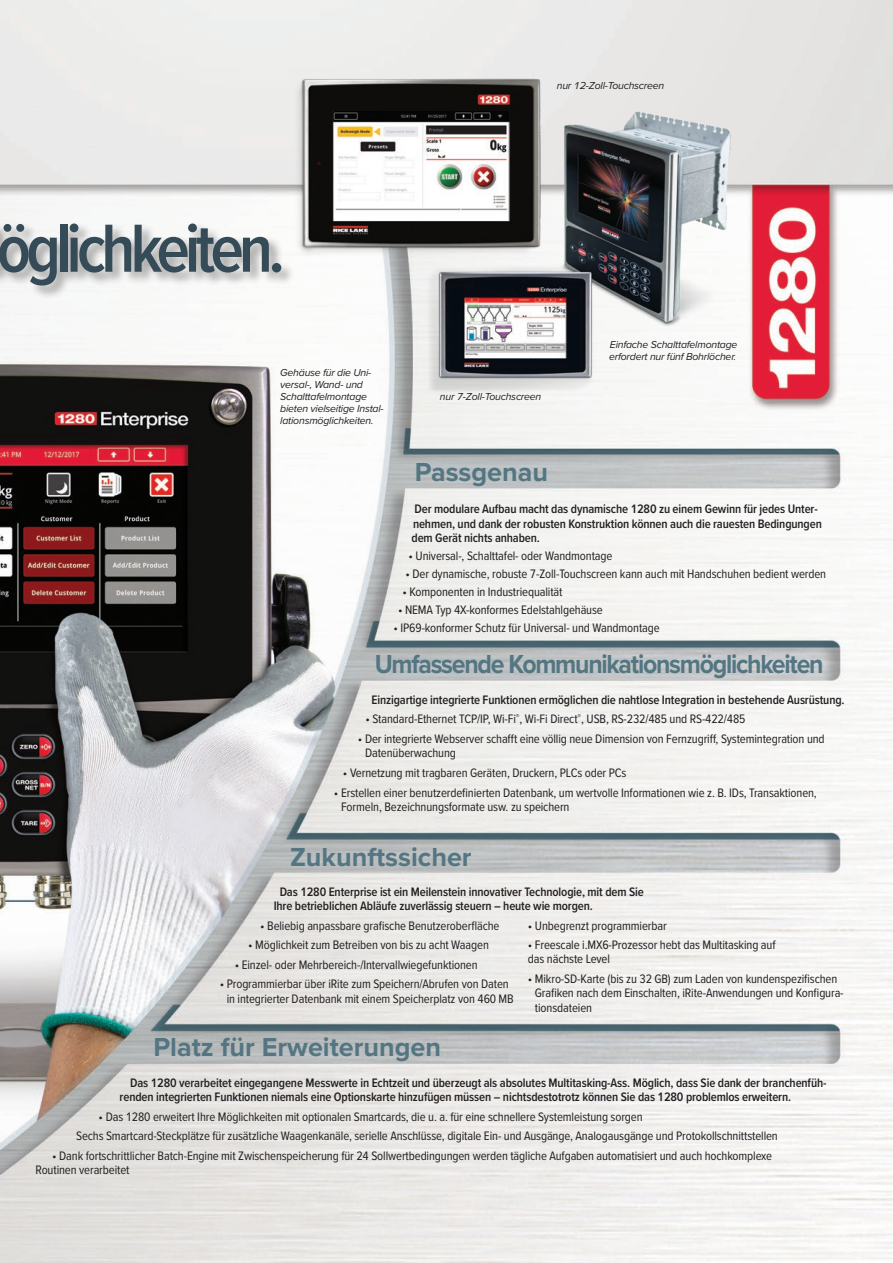
<style>
.page{position:relative;width:893px;height:1263px;background:#fff}
.page>*{position:absolute;margin:0;border:0;box-sizing:border-box;transform-origin:0 0}
.t1{font:600 70.5px "Proxima Nova Cond";letter-spacing:-.07em;color:#354b57}
.t2{font:700 27px "Proxima Nova";color:#537682}
.t3{font:700 27px "Proxima Nova";letter-spacing:-.05em;color:#537682;scale:.92 1}
.Body_Copy{font:12.75px/14.2px "Proxima Nova Cond";letter-spacing:-.01em;color:#231f20}
.Body_Copy_Bold{font:600 12.75px/14.2px "Proxima Nova Cond";letter-spacing:-.01em;color:#231f20}
.Caption__Flush_Left{font:italic 10.5px/12px "Proxima Nova";letter-spacing:-.02em;color:#231f20}
</style>
<div class="page">
<img style="left:0;top:0;width:893px;height:1263px">
<img style="left:279px;top:59px;width:464px;height:343px">
<div style="left:0;top:222px;width:295px;height:78px;background:#231f20;opacity:.4"></div>
<p class="Caption__Flush_Left" style="left:557px;top:79px;width:109px">nur 12-Zoll-Touchscreen</p>
<h1 class="t1" style="left:-3px;top:196px;width:290px">öglichkeiten.</h1>
<p class="Caption__Flush_Left" style="left:280px;top:366px;width:105px">Gehäuse für die Uni&shy;versal-, Wand- und<br>Schalttafelmontage bieten vielseitige Instal&shy;lationsmöglichkeiten.</p>
<p class="Caption__Flush_Left" style="left:440px;top:390px;width:103px">nur 7-Zoll-Touchscreen</p>
<p class="Caption__Flush_Left" style="left:609px;top:338px;width:130px">Einfache Schalttafelmontage erfordert nur fünf Bohrlöcher.</p>
<p class="t2" style="left:415px;top:452px;width:135px">Passgenau</p>
<p class="Body_Copy_Bold" style="left:411px;top:501px;width:412px">Der modulare Aufbau macht das dynamische 1280 zu einem Gewinn für jedes Unter&shy;nehmen, und dank der robusten Konstruktion können auch die rauesten Bedingungen dem Gerät nichts anhaben.</p>
<p class="Body_Copy" style="left:408px;top:548px;width:205px">• Universal-, Schalttafel- oder Wandmontage</p>
<p class="Body_Copy" style="left:405px;top:566px;width:422px">• Der dynamische, robuste 7-Zoll-Touchscreen kann auch mit Handschuhen bedient werden</p>
<p class="Body_Copy" style="left:402px;top:584px;width:162px">• Komponenten in Industriequalität</p>
<p class="Body_Copy" style="left:398px;top:602px;width:206px">• NEMA Typ 4X-konformes Edelstahlgehäuse</p>
<p class="Body_Copy" style="left:393px;top:620px;width:268px">• IP69-konformer Schutz für Universal- und Wandmontage</p>
<p class="t3" style="left:375px;top:644px;width:489px">Umfassende Kommunikationsmöglichkeiten</p>
<p class="Body_Copy_Bold" style="left:371px;top:692px;width:475px">Einzigartige integrierte Funktionen ermöglichen die nahtlose Integration in bestehende Ausrüstung.</p>
<p class="Body_Copy" style="left:365px;top:711px;width:381px">• Standard-Ethernet TCP/IP, Wi-Fi<sup>®</sup>, Wi-Fi Direct<sup>®</sup>, USB, RS-232/485 und RS-422/485</p>
<p class="Body_Copy" style="left:365px;top:731px;width:461px;text-indent:-7px">• Der integrierte Webserver schafft eine völlig neue Dimension von Fernzugriff, Systemintegration und<br>Datenüberwachung</p>
<p class="Body_Copy" style="left:343px;top:765px;width:285px">• Vernetzung mit tragbaren Geräten, Druckern, PLCs oder PCs</p>
<p class="Body_Copy" style="left:341px;top:785px;width:477px;text-indent:-7px">• Erstellen einer benutzerdefinierten Datenbank, um wertvolle Informationen wie z. B. IDs, Transaktionen,<br>Formeln, Bezeichnungsformate usw. zu speichern</p>
<p class="t2" style="left:290px;top:837px;width:183px">Zukunftssicher</p>
<p class="Body_Copy_Bold" style="left:274px;top:884px;width:372px;text-indent:6px">Das 1280 Enterprise ist ein Meilenstein innovativer Technologie, mit dem Sie<br>Ihre betrieblichen Abläufe zuverlässig steuern – heute wie morgen.</p>
<p class="Body_Copy" style="left:260px;top:918px;width:241px">• Beliebig anpassbare grafische Benutzeroberfläche</p>
<p class="Body_Copy" style="left:248px;top:937px;width:242px">• Möglichkeit zum Betreiben von bis zu acht Waagen</p>
<p class="Body_Copy" style="left:235px;top:957px;width:244px">• Einzel- oder Mehrbereich-/Intervallwiegefunktionen</p>
<p class="Body_Copy" style="left:220px;top:976px;width:296px;text-align:center">• Programmierbar über iRite zum Speichern/Abrufen von Daten in integrierter Datenbank mit einem Speicherplatz von 460 MB</p>
<p class="Body_Copy" style="left:528px;top:918px;width:140px">• Unbegrenzt programmierbar</p>
<p class="Body_Copy" style="left:528px;top:937px;width:249px">• Freescale i.MX6-Prozessor hebt das Multitasking auf das nächste Level</p>
<p class="Body_Copy" style="left:535px;top:971px;width:310px;text-indent:-7px">• Mikro-SD-Karte (bis zu 32 GB) zum Laden von kundenspezifischen<br>Grafiken nach dem Einschalten, iRite-Anwendungen und Konfigura&shy;tionsdateien</p>
<p class="t2" style="left:153px;top:1027px;width:289px">Platz für Erweiterungen</p>
<p class="Body_Copy_Bold" style="left:120px;top:1075px;width:708px;text-indent:10px">Das 1280 verarbeitet eingegangene Messwerte in Echtzeit und überzeugt als absolutes Multitasking-Ass. Möglich, dass Sie dank der branchenfüh&shy;renden integrierten Funktionen niemals eine Optionskarte hinzufügen müssen – nichtsdestotrotz können Sie das 1280 problemlos erweitern.</p>
<p class="Body_Copy" style="left:76px;top:1106px;width:703px;line-height:19.6px;text-indent:23px">• Das 1280 erweitert Ihre Möglichkeiten mit optionalen Smartcards, die u. a. für eine schnellere Systemleistung sorgen<br>Sechs Smartcard-Steckplätze für zusätzliche Waagenkanäle, serielle Anschlüsse, digitale Ein- und Ausgänge, Analogausgänge und Protokollschnittstellen</p>
<p class="Body_Copy" style="left:36px;top:1148px;width:738px;text-indent:16px">• Dank fortschrittlicher Batch-Engine mit Zwischenspeicherung für 24 Sollwertbedingungen werden tägliche Aufgaben automatisiert und auch hochkomplexe<br>Routinen verarbeitet</p>
</div>
